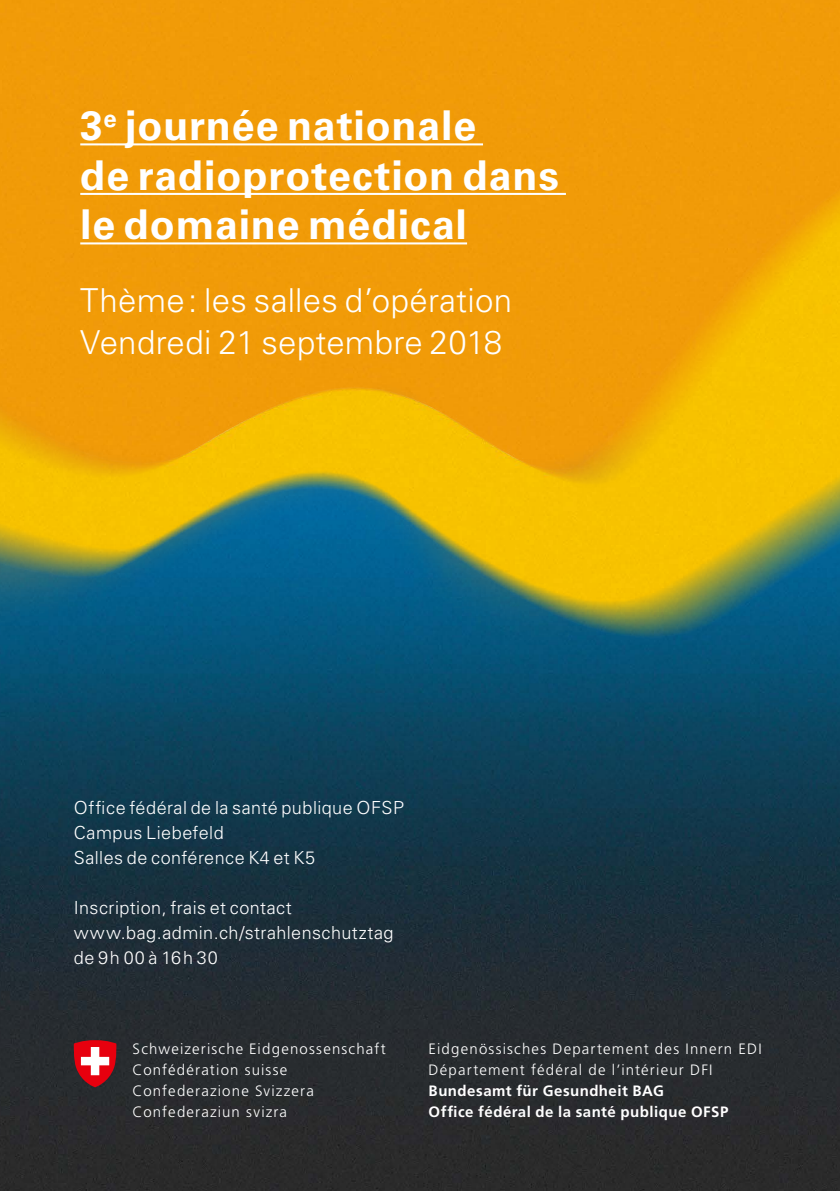
<style>
.page{position:relative;width:840px;height:1191px;background:#fff}
.page>*{position:absolute;margin:0;border:0;box-sizing:border-box;transform-origin:0 0}
.t1{font:700 41px/49.4px "Univers LT Std";letter-spacing:.02em;color:#fff}
.t2{font:300 33px/42px "Univers LT Std";letter-spacing:.01em;color:#fff}
.t3{font:700 24px "Univers LT Std";color:#fff}
.t4{font:300 18px/25px "Univers LT Std";letter-spacing:.025em;color:#fff}
.t5{font:300 15px/20.6px "Frutiger LT Std";letter-spacing:.08em;color:#fff}
.t6{font:700 15px/20.6px "Frutiger LT Std";letter-spacing:.03em;color:#fff}
</style>
<div class="page">
<img style="left:0;top:743px;width:839px;height:448px">
<img style="left:0;top:0;width:839px;height:743px">
<img style="left:0;top:65px;width:839px;height:600px">
<hr style="left:80px;top:143px;width:402px;height:2px;background:#fff">
<hr style="left:80px;top:193px;width:485px;height:2px;background:#fff">
<hr style="left:80px;top:242px;width:387px;height:2px;background:#fff">
<svg style="left:74px;top:1040px;width:43px;height:47px"></svg>
<h1 class="t1" style="left:80px;top:101px;width:480px">3 journée nationale<br>de radioprotection dans le domaine médical</h1>
<h3 class="t3" style="left:103px;top:104px;width:15px">e</h3>
<h2 class="t2" style="left:80px;top:279px;width:433px">Thème: les salles d’opération<br>Vendredi 21 septembre 2018</h2>
<p class="t4" style="left:74px;top:795px;width:332px">Office fédéral de la santé publique OFSP<br>Campus Liebefeld<br>Salles de conférence K4 et K5</p>
<p class="t4" style="left:74px;top:895px;width:321px">Inscription, frais et contact www.bag.admin.ch/strahlenschutztag de 9h 00 à 16h 30</p>
<p class="t5" style="left:132px;top:1039px;width:255px">Schweizerische Eidgenossenschaft<br>Confédération suisse<br>Confederazione Svizzera<br>Confederaziun svizra</p>
<p class="t5" style="left:428px;top:1039px;width:334px">Eidgenössisches Departement des Innern EDI<br>Département fédéral de l’intérieur DFI</p>
<p class="t6" style="left:428px;top:1080px;width:301px">Bundesamt für Gesundheit BAG<br>Office fédéral de la santé publique OFSP</p>
</div>
